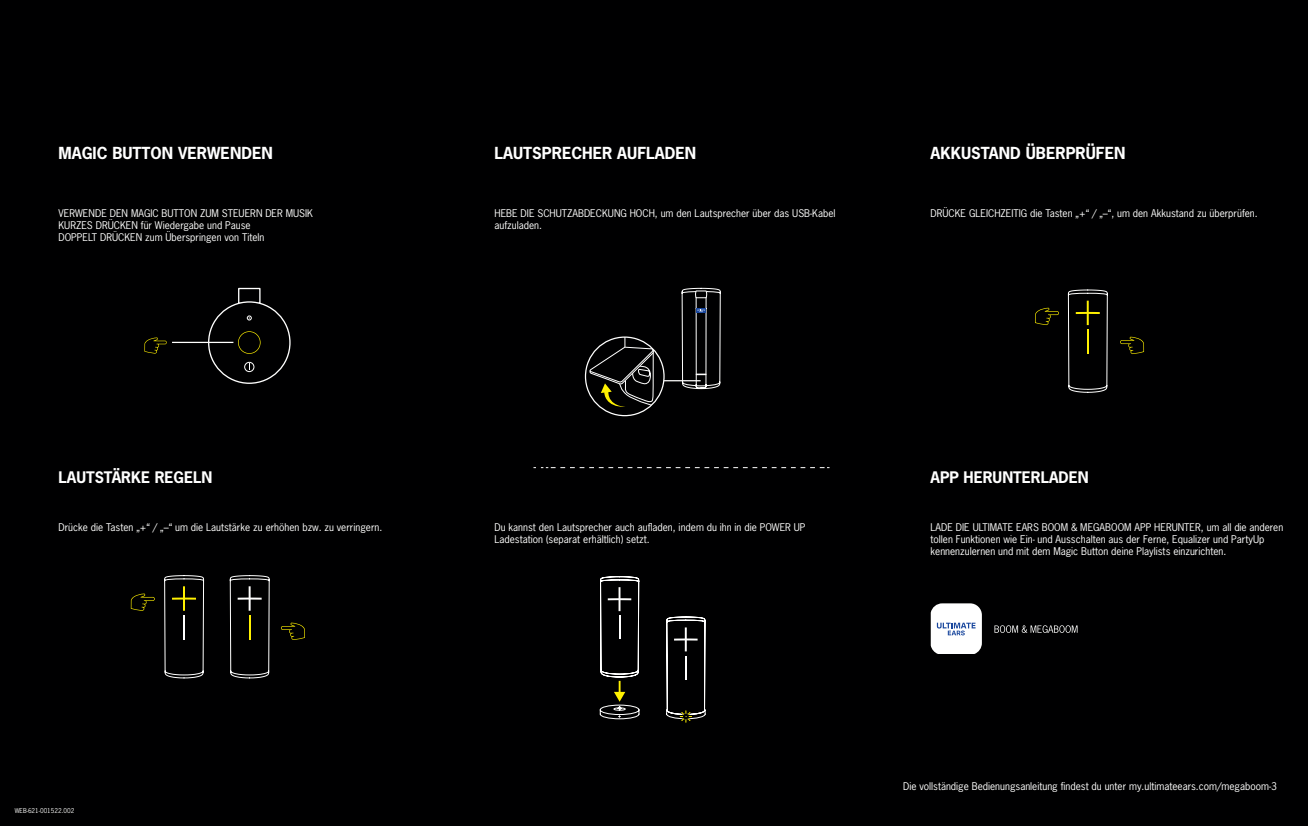
<style>
.page{position:relative;width:1308px;height:826px;background:#fff}
.page>*{position:absolute;margin:0;border:0;box-sizing:border-box;transform-origin:0 0}
.t1{font:700 15.62px "News Gothic Std";color:#fff}
.t2{font:700 15px "News Gothic Std";color:#fff}
.t3{font:10px/12px "News Gothic Std";color:#fff}
.t4{font:6.25px "News Gothic Std";color:#fff}
</style>
<div class="page">
<div style="left:0;top:0;width:1307px;height:826px;background:#000001"></div>
<div style="left:238px;top:288px;width:22px;height:16px;border:1px solid #fff"></div>
<div style="left:209px;top:302px;width:81px;height:81px;background:#000001;border-radius:50%"></div>
<div style="left:208px;top:301px;width:82px;height:83px;border:1px solid #fff;border-radius:50%"></div>
<div style="left:244px;top:362px;width:10px;height:10px;border:1px solid #fff;border-radius:50%"></div>
<svg style="left:247px;top:316px;width:4px;height:4px"></svg>
<svg style="left:238px;top:331px;width:22px;height:23px"></svg>
<svg style="left:144px;top:337px;width:23px;height:17px"></svg>
<hr style="left:172px;top:342px;width:61px;height:1px;background:#fff">
<svg style="left:131px;top:593px;width:24px;height:18px"></svg>
<svg style="left:281px;top:622px;width:24px;height:18px"></svg>
<svg style="left:164px;top:575px;width:40px;height:103px"></svg>
<hr style="left:183px;top:615px;width:2px;height:24px;background:#fff">
<svg style="left:230px;top:575px;width:40px;height:103px"></svg>
<hr style="left:249px;top:615px;width:2px;height:24px;background:#fff101">
<hr style="left:664px;top:380px;width:36px;height:1px;background:#fff">
<svg style="left:681px;top:288px;width:40px;height:101px"></svg>
<svg style="left:589px;top:337px;width:75px;height:78px"></svg>
<div style="left:585px;top:336px;width:79px;height:80px;border:1px solid #fff;border-radius:50%"></div>
<svg style="left:533px;top:467px;width:296px;height:1px"></svg>
<svg style="left:599px;top:576px;width:107px;height:147px"></svg>
<svg style="left:1120px;top:337px;width:24px;height:17px"></svg>
<svg style="left:1035px;top:308px;width:24px;height:17px"></svg>
<svg style="left:1067px;top:289px;width:41px;height:104px"></svg>
<hr style="left:1086px;top:329px;width:2px;height:24px;background:#fff101">
<svg style="left:930px;top:603px;width:52px;height:51px;background:#e1e4e9"></svg>
<svg style="left:994px;top:625px;width:83px;height:8px"></svg>
<p class="t1" style="left:58px;top:143px;width:216px">MAGIC BUTTON VERWENDEN</p>
<p class="t1" style="left:494px;top:143px;width:203px">LAUTSPRECHER AUFLADEN</p>
<p class="t1" style="left:930px;top:143px;width:196px">AKKUSTAND ÜBERPRÜFEN</p>
<p class="t3" style="left:58px;top:207px;width:256px">VERWENDE DEN MAGIC BUTTON ZUM STEUERN DER MUSIK</p>
<p class="t3" style="left:58px;top:219px;width:194px">KURZES DRÜCKEN für Wiedergabe und Pause</p>
<p class="t3" style="left:58px;top:231px;width:207px">DOPPELT DRÜCKEN zum Überspringen von Titeln</p>
<p class="t3" style="left:494px;top:207px;width:342px">HEBE DIE SCHUTZABDECKUNG HOCH, um den Lautsprecher über das USB-Kabel aufzuladen.</p>
<p class="t3" style="left:930px;top:207px;width:329px">DRÜCKE GLEICHZEITIG die Tasten „+“ / „–“, um den Akkustand zu überprüfen.</p>
<p class="t2" style="left:58px;top:467px;width:155px">LAUTSTÄRKE REGELN</p>
<p class="t2" style="left:930px;top:467px;width:160px">APP HERUNTERLADEN</p>
<p class="t3" style="left:58px;top:521px;width:325px">Drücke die Tasten „+“ / „–“ um die Lautstärke zu erhöhen bzw. zu verringern.</p>
<p class="t3" style="left:494px;top:521px;width:312px">Du kannst den Lautsprecher auch aufladen, indem du ihn in die POWER UP<br>Ladestation (separat erhältlich) setzt.</p>
<p class="t3" style="left:930px;top:521px;width:354px">LADE DIE ULTIMATE EARS BOOM &amp; MEGABOOM APP HERUNTER, um all die anderen tollen Funktionen wie Ein- und Ausschalten aus der Ferne, Equalizer und PartyUp kennenzulernen und mit dem Magic Button deine Playlists einzurichten.</p>
<p class="t3" style="left:903px;top:780px;width:375px">Die vollständige Bedienungsanleitung findest du unter my.ultimateears.com/megaboom-3</p>
<p class="t4" style="left:15px;top:806px;width:61px">WEB-621-001522.002</p>
</div>
